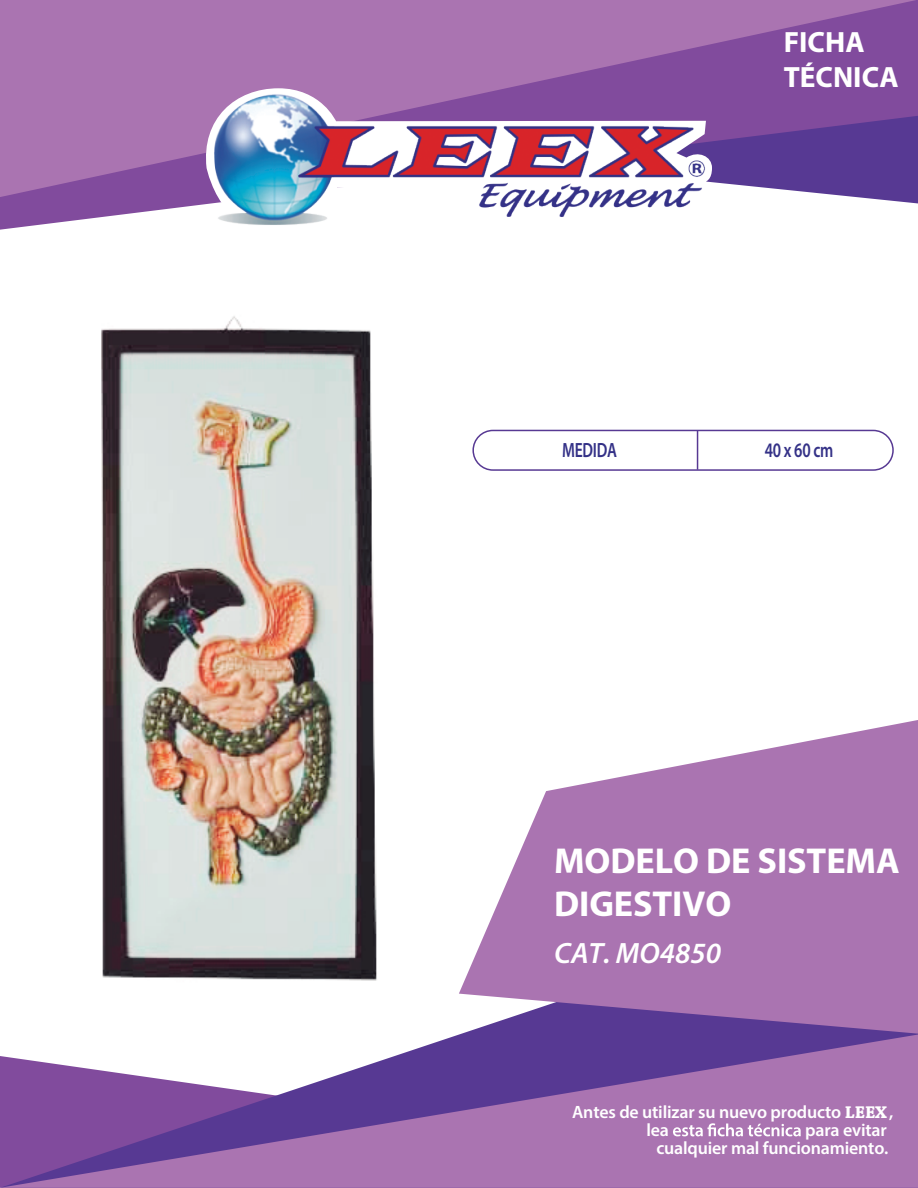
<style>
.page{position:relative;width:918px;height:1188px;background:#fff}
.page>*{position:absolute;margin:0;border:0;box-sizing:border-box;transform-origin:0 0}
.t1{font:700 36.15px/43.3px "Myriad Pro";letter-spacing:-.005em;color:#fff}
.t2{font:italic 600 29.55px "Myriad Pro";color:#fff}
.t3{font:700 29.4px/35.2px "Myriad Pro";color:#fff}
.t4{font:600 20.7px "Myriad Pro";letter-spacing:-.02em;color:#343187;scale:.75 1}
.t5{font:600 17.85px/17.9px "Myriad Pro";letter-spacing:-.01em;color:#fff}
.s1{font-family:"Chaparral Pro";font-weight:700}
</style>
<div class="page">
<svg style="left:0;top:1035px;width:918px;height:153px;background:#9a70b0"></svg>
<svg style="left:0;top:0;width:918px;height:230px"></svg>
<svg style="left:0;top:0;width:916px;height:197px;background:#9865a9"></svg>
<svg style="left:459px;top:720px;width:459px;height:314px;fill:#aa74b1"></svg>
<svg style="left:673px;top:1123px;width:128px;height:13px"></svg>
<svg style="left:191px;top:88px;width:528px;height:142px"></svg>
<img style="left:206px;top:84px;width:506px;height:146px">
<hr style="left:697px;top:431px;width:1px;height:39px;background:#573993">
<div style="left:472px;top:430px;width:422px;height:41px;border:2px solid #573993;border-radius:20px"></div>
<img style="left:101px;top:316px;width:276px;height:665px">
<h3 class="t3" style="left:784px;top:24px;width:117px">FICHA<br>TÉCNICA</h3>
<p class="t4" style="left:562px;top:437px;width:75px">MEDIDA</p>
<p class="t4" style="left:765px;top:437px;width:93px">40 x 60 cm</p>
<h1 class="t1" style="left:554px;top:837px;width:347px">MODELO DE SISTEMA<br>DIGESTIVO</h1>
<h2 class="t2" style="left:554px;top:934px;width:168px">CAT. MO4850</h2>
<p class="t5" style="left:646px;top:1103px;width:249px;text-indent:-74px">Antes de utilizar su nuevo producto <span class="s1">LEEX</span>, lea</p>
<p class="t5" style="left:656px;top:1121px;width:234px;text-align:right">para evitar<br>cualquier mal funcionamiento.</p>
</div>
